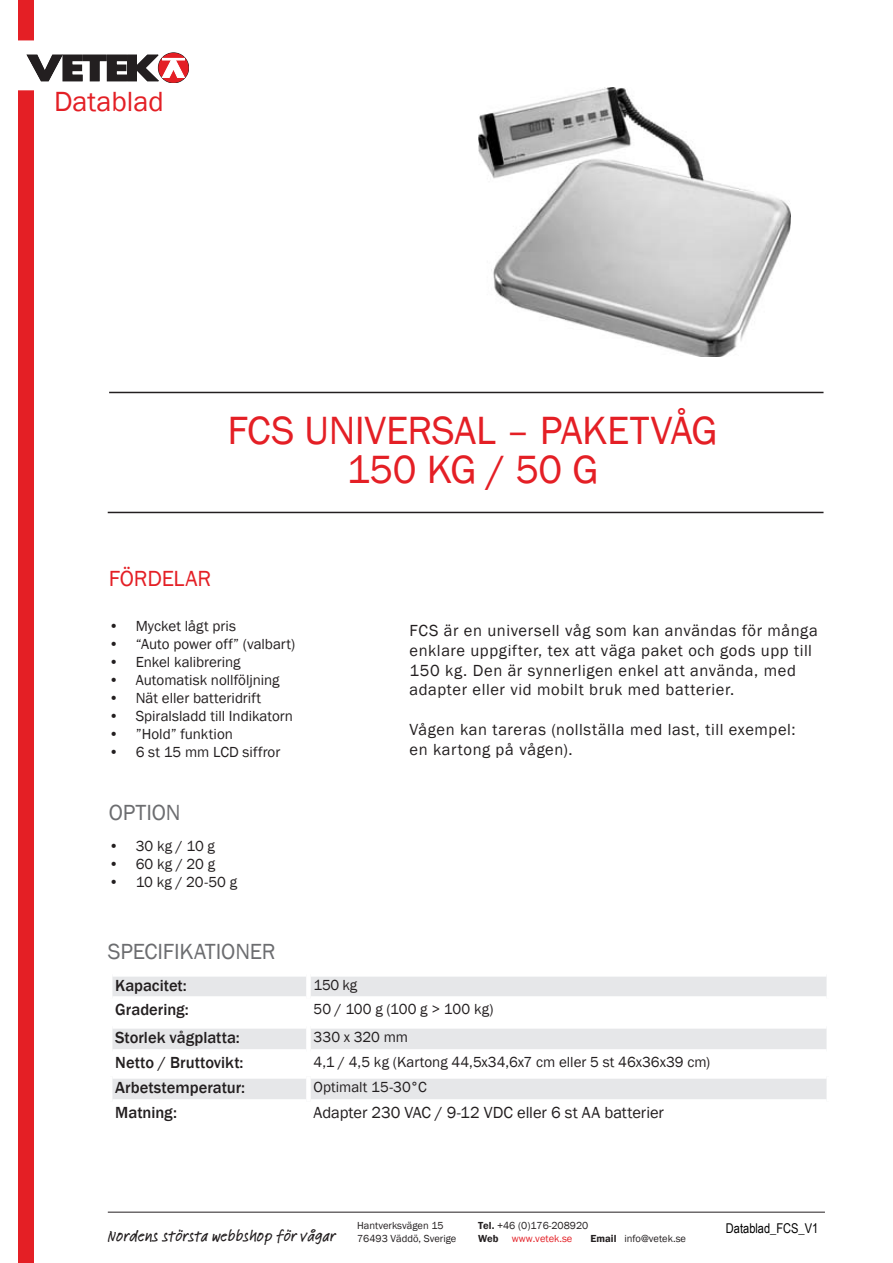
<style>
.page{position:relative;width:893px;height:1263px;background:#fff}
.page>*{position:absolute;margin:0;border:0;box-sizing:border-box;transform-origin:0 0}
.t1{font:40.5px/39px "Franklin Gothic";letter-spacing:-.01em;color:#e41f25;text-align:center}
.t2{font:28.5px "Franklin Gothic";color:#e31f25}
.BODY_-_HeadingGRAY{font:22.5px "Franklin Gothic";letter-spacing:-.005em;color:#6c6d70}
.t3{font:22.5px "Franklin Gothic";color:#e41f25}
.BODY_-_General_text{font:16.5px/19.8px "Franklin Gothic";letter-spacing:.035em;color:#231f20}
.CHART_-_Body_Titles{font:500 16.5px "Franklin Gothic";color:#231f20}
.BODY_-_General_text-2{font:16.5px "Franklin Gothic";color:#231f20}
.t4{font:500 16.5px "Feltpen LT";color:#231f20}
.LIST_-_List_Text{font:15px "Franklin Gothic";color:#231f20}
.BODY_-_List_Text{font:15px "Franklin Gothic";letter-spacing:-.005em;color:#231f20}
.t5{font:13.5px "Arial Narrow";color:#000}
.FOOTER_text{font:10.5px/13.5px "Franklin Gothic";color:#231f20}
.FOOTER_text-2{font:10.5px "Franklin Gothic";color:#e31f25}
.FOOTER_text-3{font:600 10.5px "Franklin Gothic";color:#231f20}
.s1{font-weight:600}
</style>
<div class="page">
<div style="left:18px;top:0;width:15px;height:1263px;background:#e41f25"></div>
<div style="left:0;top:41px;width:200px;height:49px;background:#fff"></div>
<svg style="left:158px;top:53px;width:31px;height:30px"></svg>
<svg style="left:27px;top:55px;width:157px;height:26px"></svg>
<hr style="left:162px;top:58px;width:23px;height:2px;background:#fff">
<hr style="left:109px;top:392px;width:714px;height:1px;background:#231f20">
<hr style="left:108px;top:512px;width:715px;height:1px;background:#231f20">
<img style="left:479px;top:87px;width:311px;height:269px">
<div style="left:112px;top:977px;width:714px;height:19px;background:#e6e7e9"></div>
<svg style="left:112px;top:1029px;width:714px;height:70px;fill:#e6e7e9"></svg>
<div style="left:306px;top:972px;width:5px;height:26px;background:#fff"></div>
<div style="left:306px;top:1054px;width:5px;height:22px;background:#fff"></div>
<div style="left:112px;top:1074px;width:194px;height:5px;background:#fff"></div>
<div style="left:311px;top:1074px;width:515px;height:5px;background:#fff"></div>
<div style="left:306px;top:1076px;width:5px;height:25px;background:#fff"></div>
<div style="left:306px;top:1024px;width:5px;height:30px;background:#fff"></div>
<div style="left:112px;top:1049px;width:194px;height:5px;background:#fff"></div>
<div style="left:311px;top:1049px;width:515px;height:5px;background:#fff"></div>
<hr style="left:108px;top:1212px;width:717px;height:1px;background:#231f20">
<p class="t2" style="left:54px;top:84px;width:111px">Datablad</p>
<p class="t1" style="left:227px;top:412px;width:492px">FCS Universal – Paketvåg<br>150 kg / 50 g</p>
<p class="t3" style="left:109px;top:564px;width:66px">FÖRDELAR</p>
<p class="LIST_-_List_Text" style="left:109px;top:616px;width:129px">• Mycket lågt pris</p>
<p class="LIST_-_List_Text" style="left:109px;top:634px;width:188px">• “Auto power off” (valbart)</p>
<p class="LIST_-_List_Text" style="left:109px;top:652px;width:133px">• Enkel kalibrering</p>
<p class="LIST_-_List_Text" style="left:109px;top:670px;width:172px">• Automatisk nollföljning</p>
<p class="LIST_-_List_Text" style="left:109px;top:688px;width:154px">• Nät eller batteridrift</p>
<p class="LIST_-_List_Text" style="left:109px;top:706px;width:186px">• Spiralsladd till Indikatorn</p>
<p class="LIST_-_List_Text" style="left:109px;top:724px;width:126px">• ”Hold” funktion</p>
<p class="LIST_-_List_Text" style="left:109px;top:742px;width:173px">• 6 st 15 mm LCD siffror</p>
<p class="BODY_-_HeadingGRAY" style="left:109px;top:798px;width:74px">Option</p>
<p class="BODY_-_List_Text" style="left:109px;top:836px;width:108px">• 30 kg / 10 g</p>
<p class="BODY_-_List_Text" style="left:109px;top:854px;width:108px">• 60 kg / 20 g</p>
<p class="BODY_-_List_Text" style="left:109px;top:872px;width:130px">• 10 kg / 20-50 g</p>
<p class="BODY_-_General_text" style="left:410px;top:621px;width:410px">FCS är en universell våg som kan användas för många enklare uppgifter, tex att väga paket och gods upp till 150 kg. Den är synnerligen enkel att använda, med adapter eller vid mobilt bruk med batterier.</p>
<p class="BODY_-_General_text" style="left:410px;top:720px;width:387px">Vågen kan tareras (nollställa med last, till exempel:</p>
<p class="BODY_-_General_text" style="left:410px;top:740px;width:165px">en kartong på vågen).</p>
<p class="BODY_-_HeadingGRAY" style="left:108px;top:938px;width:169px">speci fi kationer</p>
<p class="CHART_-_Body_Titles" style="left:115px;top:975px;width:73px">Kapacitet:</p>
<p class="LIST_-_List_Text" style="left:314px;top:976px;width:45px">150 kg</p>
<p class="CHART_-_Body_Titles" style="left:115px;top:999px;width:75px">Gradering:</p>
<p class="LIST_-_List_Text" style="left:314px;top:1000px;width:182px">50 / 100 g (100 g &gt; 100 kg)</p>
<p class="CHART_-_Body_Titles" style="left:115px;top:1027px;width:126px">Storlek vågplatta:</p>
<p class="LIST_-_List_Text" style="left:314px;top:1028px;width:96px">330 x 320 mm</p>
<p class="CHART_-_Body_Titles" style="left:115px;top:1052px;width:130px">Netto / Bruttovikt:</p>
<p class="LIST_-_List_Text" style="left:314px;top:1053px;width:398px">4,1 / 4,5 kg (Kartong 44,5x34,6x7 cm eller 5 st 46x36x39 cm)</p>
<p class="CHART_-_Body_Titles" style="left:115px;top:1077px;width:131px">Arbetstemperatur:</p>
<p class="LIST_-_List_Text" style="left:314px;top:1078px;width:114px">Optimalt 15-30°C</p>
<p class="CHART_-_Body_Titles" style="left:115px;top:1102px;width:63px">Matning:</p>
<p class="BODY_-_General_text-2" style="left:314px;top:1102px;width:352px">Adapter 230 VAC / 9-12 VDC eller 6 st AA batterier</p>
<p class="FOOTER_text" style="left:357px;top:1218px;width:101px">Hantverksvägen 15<br>76493 Väddö, Sverige</p>
<p class="FOOTER_text" style="left:478px;top:1218px;width:112px"><span class="s1">Tel.</span> +46 (0)176-208920</p>
<p class="t4" style="left:108px;top:1225px;width:229px">Nordens största webbshop för vågar</p>
<p class="FOOTER_text-3" style="left:478px;top:1232px;width:22px">Web</p>
<p class="FOOTER_text-2" style="left:512px;top:1232px;width:62px">www.vetek.se</p>
<p class="FOOTER_text" style="left:591px;top:1232px;width:97px"><span class="s1">Email</span> info@vetek.se</p>
<p class="t5" style="left:726px;top:1218px;width:94px">Datablad_FCS_V1</p>
</div>
